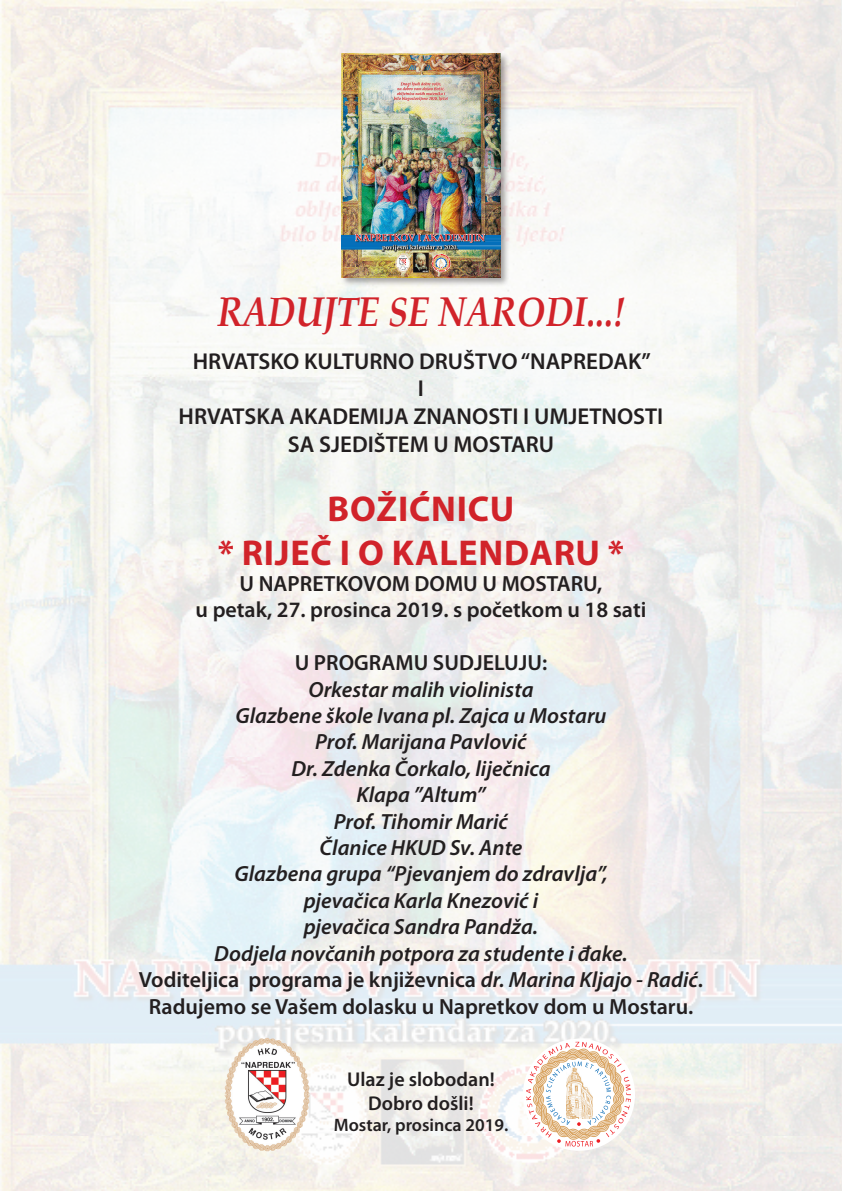
<style>
.page{position:relative;width:842px;height:1191px;background:#fff}
.page>*{position:absolute;margin:0;border:0;box-sizing:border-box;transform-origin:0 0}
.t1{font:italic 700 41.6px "Palatino";color:#d1232a;scale:.85 1}
.t2{font:700 36px/43.2px "Myriad Pro";letter-spacing:.02em;color:#d1232a;text-align:center}
.t3{font:600 23px/27.6px "Myriad Pro";color:#231f20;text-align:center}
.t4{font:italic 600 22px/26.4px "Myriad Pro";color:#231f20;text-align:center}
.t5{font:600 22px/26.4px "Myriad Pro";color:#231f20;text-align:center}
.t6{font:600 20px/24px "Myriad Pro";color:#231f20;text-align:center}
.t7{font:600 18px "Myriad Pro";color:#231f20}
.s1{font-style:normal}
</style>
<div class="page">
<img style="left:0;top:0;width:842px;height:1191px">
<div style="left:340px;top:52px;width:170px;height:235px;background:#231f20;opacity:.4"></div>
<img style="left:342px;top:54px;width:158px;height:224px">
<img style="left:224px;top:1038px;width:79px;height:113px">
<div style="left:523px;top:1038px;width:112px;height:112px;border:3px solid #fff;border-radius:50%"></div>
<svg style="left:526px;top:1041px;width:105px;height:105px"></svg>
<h1 class="t1" style="left:217px;top:277px;width:481px">RADUJTE SE NARODI...!</h1>
<p class="t3" style="left:179px;top:348px;width:486px">HRVATSKO KULTURNO DRUŠTVO “NAPREDAK”<br>I<br>HRVATSKA AKADEMIJA ZNANOSTI I UMJETNOSTI<br>SA SJEDIŠTEM U MOSTARU</p>
<h2 class="t2" style="left:218px;top:488px;width:408px">BOŽIĆNICU<br>* RIJEČ I O KALENDARU *</h2>
<p class="t5" style="left:196px;top:571px;width:452px">U NAPRETKOVOM DOMU U MOSTARU,<br>u petak, 27. prosinca 2019. s početkom u 18 sati</p>
<p class="t5" style="left:295px;top:650px;width:254px">U PROGRAMU SUDJELUJU:</p>
<p class="t4" style="left:139px;top:676px;width:566px">Orkestar malih violinista<br>Glazbene škole Ivana pl. Zajca u Mostaru<br>Prof. Marijana Pavlović<br>Dr. Zdenka Čorkalo, liječnica<br>Klapa ”Altum”<br>Prof. Tihomir Marić<br>Članice HKUD Sv. Ante<br>Glazbena grupa “Pjevanjem do zdravlja”,<br>pjevačica Karla Knezović i<br>pjevačica Sandra Pandža.<br>Dodjela novčanih potpora za studente i đake.<br><span class="s1">Voditeljica programa je književnica</span> dr. Marina Kljajo - Radić<span class="s1">.<br>Radujemo se Vašem dolasku u Napretkov dom u Mostaru.</span></p>
<p class="t6" style="left:347px;top:1067px;width:149px">Ulaz je slobodan!<br>Dobro došli!</p>
<p class="t7" style="left:334px;top:1115px;width:176px">Mostar, prosinca 2019.</p>
</div>
